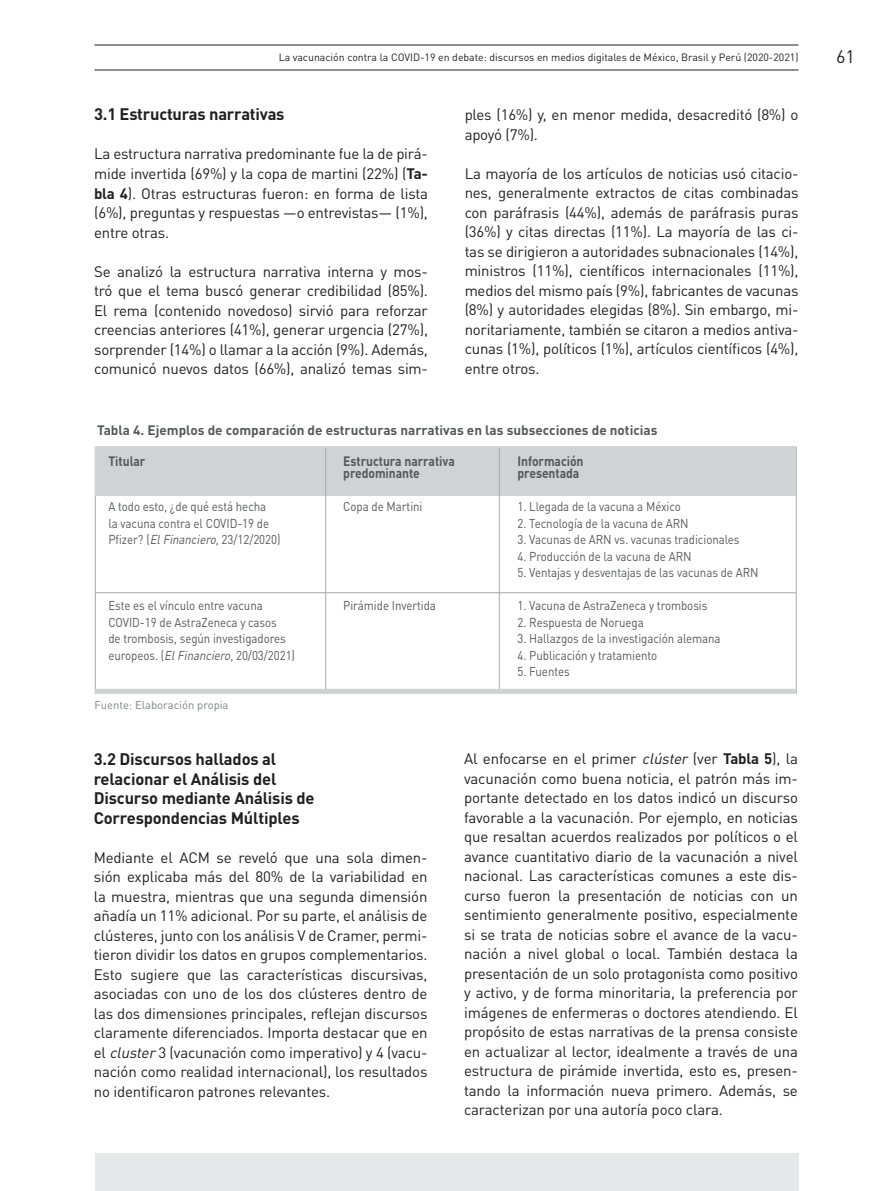
<style>
.page{position:relative;width:893px;height:1191px;background:#fff}
.page>*{position:absolute;margin:0;border:0;box-sizing:border-box;transform-origin:0 0}
.t1{font:18px "DIN Pro";color:#231f20}
.t2{font:700 16.5px/19.5px "DIN Pro";letter-spacing:-.01em;color:#231f20}
.t3{font:15px/19.5px "DIN Pro";letter-spacing:-.015em;color:#231f20;text-align:justify}
.t4{font:700 13.5px "DIN Pro";letter-spacing:-.005em;color:#57585a}
.t5{font:700 13.5px/12px "DIN Pro";letter-spacing:-.005em;color:#57585a;scale:.9 1}
.t6{font:12.75px/16.5px "DIN Pro";letter-spacing:-.005em;color:#57585a;scale:.9 1}
.t7{font:11.25px "DIN Pro";color:#808285}
.t8{font:10.5px "DIN Pro";color:#231f20}
.s1{font-weight:700}
.s2{font-style:italic}
</style>
<div class="page">
<hr style="left:94px;top:70px;width:704px;height:1px;background:#231f20">
<hr style="left:94px;top:45px;width:704px;height:1px;background:#231f20">
<div style="left:94px;top:1153px;width:704px;height:38px;background:#e6e7e9"></div>
<div style="left:95px;top:447px;width:701px;height:48px;background:#d1d2d4"></div>
<hr style="left:325px;top:447px;width:1px;height:244px;background:#a8a9ad">
<hr style="left:499px;top:447px;width:1px;height:244px;background:#a8a9ad">
<hr style="left:95px;top:592px;width:701px;height:1px;background:#a8a9ad">
<hr style="left:95px;top:689px;width:701px;height:4px;background:#d1d2d4">
<p class="t8" style="left:279px;top:50px;width:521px">La vacunación contra la COVID-19 en debate: discursos en medios digitales de México, Brasil y Perú (2020-2021)</p>
<p class="t1" style="left:836px;top:45px;width:20px">61</p>
<p class="t2" style="left:94px;top:103px;width:192px">3.1 Estructuras narrativas</p>
<p class="t3" style="left:94px;top:144px;width:335px">La estructura narrativa predominante fue la de pirá&shy;mide invertida (69%) y la copa de martini (22%) (<span class="s1">Ta&shy;bla 4</span>). Otras estructuras fueron: en forma de lista (6%), preguntas y respuestas —o entrevistas— (1%), entre otras.</p>
<p class="t3" style="left:94px;top:261px;width:335px">Se analizó la estructura narrativa interna y mos&shy;tró que el tema buscó generar credibilidad (85%).<br>El rema (contenido novedoso) sirvió para reforzar creencias anteriores (41%), generar urgencia (27%), sorprender (14%) o llamar a la acción (9%). Además, comunicó nuevos datos (66%), analizó temas sim-</p>
<p class="t3" style="left:465px;top:104px;width:335px">ples (16%) y, en menor medida, desacreditó (8%) o apoyó (7%).</p>
<p class="t3" style="left:465px;top:163px;width:335px">La mayoría de los artículos de noticias usó citacio&shy;nes, generalmente extractos de citas combinadas con paráfrasis (44%), además de paráfrasis puras (36%) y citas directas (11%). La mayoría de las ci&shy;tas se dirigieron a autoridades subnacionales (14%), ministros (11%), científicos internacionales (11%), medios del mismo país (9%), fabricantes de vacunas (8%) y autoridades elegidas (8%). Sin embargo, mi&shy;noritariamente, también se citaron a medios antiva&shy;cunas (1%), políticos (1%), artículos científicos (4%), entre otros.</p>
<p class="t4" style="left:97px;top:419px;width:562px">Tabla 4. Ejemplos de comparación de estructuras narrativas en las subsecciones de noticias</p>
<p class="t5" style="left:108px;top:453px;width:43px">Titular</p>
<p class="t6" style="left:108px;top:497px;width:193px">A todo esto, ¿de qué está hecha<br>la vacuna contra el COVID-19 de<br>Pfizer? (<span class="s2">ElFinanciero</span>, 23/12/2020)</p>
<p class="t6" style="left:108px;top:596px;width:209px">Este es el vínculo entre vacuna COVID-19 de AstraZeneca y casos<br>de trombosis, según investigadores europeos. (<span class="s2">ElFinanciero</span>, 20/03/2021)</p>
<p class="t7" style="left:95px;top:697px;width:135px">Fuente: Elaboración propia</p>
<p class="t5" style="left:343px;top:453px;width:126px">Estructura narrativa predominante</p>
<p class="t6" style="left:343px;top:497px;width:90px">Copa de Martini</p>
<p class="t6" style="left:343px;top:596px;width:105px">Pirámide Invertida</p>
<p class="t5" style="left:518px;top:453px;width:75px">Información presentada</p>
<p class="t6" style="left:518px;top:497px;width:183px">1. Llegada de la vacuna a México</p>
<p class="t6" style="left:518px;top:514px;width:192px">2. Tecnología de la vacuna de ARN</p>
<p class="t6" style="left:518px;top:530px;width:248px">3. Vacunas de ARN vs. vacunas tradicionales</p>
<p class="t6" style="left:518px;top:547px;width:195px">4. Producción de la vacuna de ARN</p>
<p class="t6" style="left:518px;top:563px;width:269px">5. Ventajas y desventajas de las vacunas de ARN</p>
<p class="t6" style="left:518px;top:596px;width:213px">1. Vacuna de AstraZeneca y trombosis</p>
<p class="t6" style="left:518px;top:613px;width:142px">2. Respuesta de Noruega</p>
<p class="t6" style="left:518px;top:629px;width:227px">3. Hallazgos de la investigación alemana</p>
<p class="t6" style="left:518px;top:646px;width:157px">4. Publicación y tratamiento</p>
<p class="t6" style="left:518px;top:662px;width:60px">5. Fuentes</p>
<p class="t2" style="left:94px;top:747px;width:222px">3.2 Discursos hallados al relacionar el Análisis del<br>Discurso mediante Análisis de<br>Correspondencias Múltiples</p>
<p class="t3" style="left:94px;top:846px;width:335px">Mediante el ACM se reveló que una sola dimen&shy;sión explicaba más del 80% de la variabilidad en la muestra, mientras que una segunda dimensión añadía un 11% adicional. Por su parte, el análisis de clústeres, junto con los análisis V de Cramer, permi&shy;tieron dividir los datos en grupos complementarios.<br>Esto sugiere que las características discursivas, asociadas con uno de los dos clústeres dentro de las dos dimensiones principales, reflejan discursos claramente diferenciados. Importa destacar que en el <span class="s2">cluster</span>3 (vacunación como imperativo) y 4 (vacu&shy;nación como realidad internacional), los resultados no identificaron patrones relevantes.</p>
<p class="t3" style="left:464px;top:748px;width:335px">Al enfocarse en el primer <span class="s2">clúster</span> (ver <span class="s1">Tabla 5</span>), la vacunación como buena noticia, el patrón más im&shy;portante detectado en los datos indicó un discurso favorable a la vacunación. Por ejemplo, en noticias que resaltan acuerdos realizados por políticos o el avance cuantitativo diario de la vacunación a nivel nacional. Las características comunes a este dis&shy;curso fueron la presentación de noticias con un sentimiento generalmente positivo, especialmente si se trata de noticias sobre el avance de la vacu&shy;nación a nivel global o local. También destaca la presentación de un solo protagonista como positivo y activo, y de forma minoritaria, la preferencia por imágenes de enfermeras o doctores atendiendo. El propósito de estas narrativas de la prensa consiste en actualizar al lector, idealmente a través de una estructura de pirámide invertida, esto es, presen&shy;tando la información nueva primero. Además, se caracterizan por una autoría poco clara.</p>
</div>
